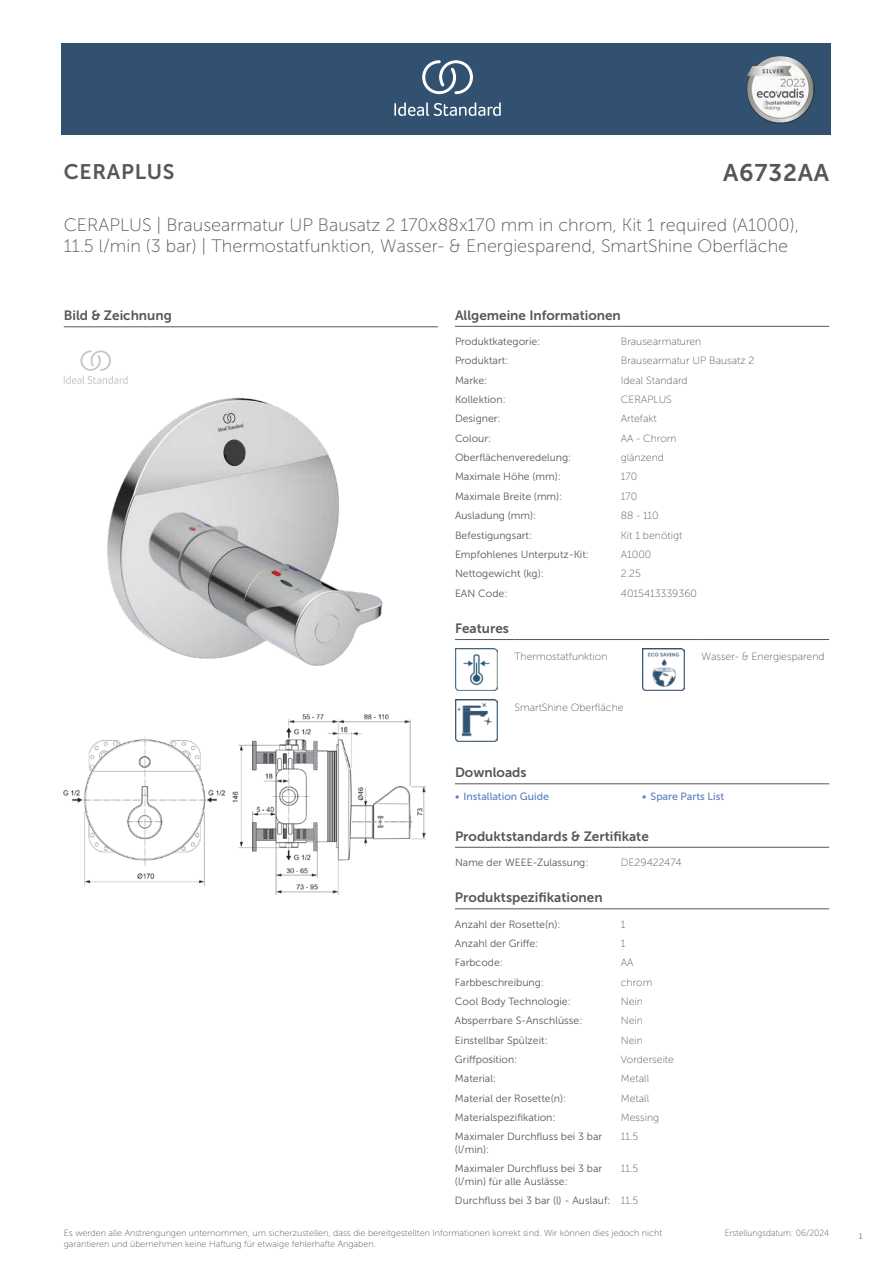
<style>
.page{position:relative;width:893px;height:1263px;background:#fff}
.page>*{position:absolute;margin:0;border:0;box-sizing:border-box;transform-origin:0 0}
.t1{font:24px "Museo Sans 700";letter-spacing:.035em;color:#575756}
.t2{font:21px "Museo Sans 700";letter-spacing:.035em;color:#575756}
.t3{font:18px/21.6px "Museo Sans 100";color:#575756}
.t4{font:13.5px "Museo Sans 700";color:#575756}
.t5{font:10.5px/12.6px "Museo Sans 300";color:#575756}
.t6{font:10.5px "Museo Sans 100";color:#575756}
.t7{font:10.5px "Museo Sans 500";color:#5b7ebf}
.t8{font:9px/10.8px "Museo Sans 100";color:#575756}
.t9{font:9px "Museo Sans 100";color:#575756;scale:.95 1}
.t10{font:300 9px "Calibri";color:#575756;scale:.95 1}
.s1{font-family:"Museo Sans 100"}
</style>
<div class="page">
<div style="left:62px;top:43px;width:769px;height:91px;background:#325070"></div>
<hr style="left:455px;top:326px;width:166px;height:1px;background:#575756">
<hr style="left:621px;top:326px;width:208px;height:1px;background:#575756">
<hr style="left:455px;top:639px;width:59px;height:1px;background:#575756">
<hr style="left:514px;top:639px;width:128px;height:1px;background:#575756">
<hr style="left:642px;top:639px;width:60px;height:1px;background:#575756">
<hr style="left:702px;top:639px;width:127px;height:1px;background:#575756">
<img style="left:455px;top:648px;width:42px;height:43px">
<img style="left:642px;top:648px;width:43px;height:43px">
<img style="left:455px;top:699px;width:42px;height:43px">
<hr style="left:455px;top:783px;width:187px;height:1px;background:#575756">
<hr style="left:642px;top:783px;width:187px;height:1px;background:#575756">
<hr style="left:455px;top:847px;width:166px;height:1px;background:#575756">
<hr style="left:621px;top:847px;width:208px;height:1px;background:#575756">
<hr style="left:455px;top:908px;width:166px;height:1px;background:#575756">
<hr style="left:621px;top:908px;width:208px;height:1px;background:#575756">
<img style="left:64px;top:714px;width:361px;height:181px">
<hr style="left:64px;top:327px;width:374px;height:1px;background:#575756">
<svg style="left:64px;top:350px;width:64px;height:34px"></svg>
<img style="left:107px;top:397px;width:275px;height:269px">
<svg style="left:394px;top:102px;width:107px;height:14px"></svg>
<svg style="left:422px;top:60px;width:51px;height:34px"></svg>
<img style="left:746px;top:56px;width:68px;height:67px">
<h2 class="t2" style="left:64px;top:160px;width:112px">CERAPLUS</h2>
<h1 class="t1" style="left:723px;top:160px;width:108px">A6732AA</h1>
<h3 class="t3" style="left:64px;top:214px;width:737px">CERAPLUS | Brausearmatur UP Bausatz 2 170x88x170 mm in chrom, Kit 1 required (A1000),<br>11.5 l/min (3 bar) | Thermostatfunktion, Wasser- &amp; Energiesparend, SmartShine Oberfläche</h3>
<p class="t4" style="left:64px;top:308px;width:110px">Bild &amp; Zeichnung</p>
<p class="t4" style="left:455px;top:308px;width:167px">Allgemeine Informationen</p>
<p class="t5" style="left:455px;top:335px;width:87px">Produktkategorie:</p>
<p class="t6" style="left:621px;top:336px;width:82px">Brausearmaturen</p>
<p class="t5" style="left:455px;top:354px;width:55px">Produktart:</p>
<p class="t6" style="left:621px;top:355px;width:135px">Brausearmatur UP Bausatz 2</p>
<p class="t5" style="left:455px;top:374px;width:34px">Marke:</p>
<p class="t6" style="left:621px;top:374px;width:68px">Ideal Standard</p>
<p class="t5" style="left:455px;top:393px;width:52px">Kollektion:</p>
<p class="t6" style="left:621px;top:394px;width:53px">CERAPLUS</p>
<p class="t5" style="left:455px;top:413px;width:47px">Designer:</p>
<p class="t6" style="left:621px;top:413px;width:37px">Artefakt</p>
<p class="t5" style="left:455px;top:432px;width:38px">Colour:</p>
<p class="t6" style="left:621px;top:433px;width:57px">AA - Chrom</p>
<p class="t5" style="left:455px;top:451px;width:118px">Oberflächenveredelung:</p>
<p class="t6" style="left:621px;top:452px;width:45px">glänzend</p>
<p class="t5" style="left:455px;top:471px;width:107px">Maximale Höhe (mm):</p>
<p class="t6" style="left:621px;top:471px;width:18px">170</p>
<p class="t5" style="left:455px;top:490px;width:109px">Maximale Breite (mm):</p>
<p class="t6" style="left:621px;top:491px;width:18px">170</p>
<p class="t5" style="left:455px;top:509px;width:83px">Ausladung (mm):</p>
<p class="t6" style="left:621px;top:510px;width:39px">88 - 110</p>
<p class="t5" style="left:455px;top:529px;width:79px">Befestigungsart:</p>
<p class="t6" style="left:621px;top:529px;width:63px">Kit 1 benötigt</p>
<p class="t5" style="left:455px;top:548px;width:135px">Empfohlenes Unterputz-Kit:</p>
<p class="t6" style="left:621px;top:549px;width:32px">A1000</p>
<p class="t5" style="left:455px;top:567px;width:90px">Nettogewicht (kg):</p>
<p class="t6" style="left:621px;top:568px;width:22px">2.25</p>
<p class="t5" style="left:455px;top:587px;width:54px">EAN Code:</p>
<p class="t6" style="left:621px;top:587px;width:78px">4015413339360</p>
<p class="t4" style="left:455px;top:621px;width:55px">Features</p>
<p class="t6" style="left:514px;top:651px;width:95px">Thermostatfunktion</p>
<p class="t6" style="left:702px;top:651px;width:125px">Wasser- &amp; Energiesparend</p>
<p class="t6" style="left:514px;top:702px;width:111px">SmartShine Oberfläche</p>
<p class="t4" style="left:455px;top:765px;width:73px">Downloads</p>
<p class="t7" style="left:455px;top:791px;width:95px">• Installation Guide</p>
<p class="t7" style="left:642px;top:791px;width:84px">• Spare Parts List</p>
<p class="t4" style="left:455px;top:829px;width:195px">Produktstandards &amp; Zertifikate</p>
<p class="t5" style="left:455px;top:856px;width:135px">Name der WEEE-Zulassung:</p>
<p class="t6" style="left:621px;top:857px;width:62px">DE29422474</p>
<p class="t4" style="left:455px;top:890px;width:149px">Produktspezifikationen</p>
<p class="t5" style="left:455px;top:918px;width:107px">Anzahl der Rosette(n):</p>
<p class="t6" style="left:621px;top:918px;width:6px">1</p>
<p class="t5" style="left:455px;top:937px;width:85px">Anzahl der Griffe:</p>
<p class="t6" style="left:621px;top:938px;width:6px">1</p>
<p class="t5" style="left:455px;top:956px;width:49px">Farbcode:</p>
<p class="t6" style="left:621px;top:957px;width:14px">AA</p>
<p class="t5" style="left:455px;top:976px;width:90px">Farbbeschreibung:</p>
<p class="t6" style="left:621px;top:976px;width:33px">chrom</p>
<p class="t5" style="left:455px;top:995px;width:117px">Cool Body Technologie:</p>
<p class="t6" style="left:621px;top:996px;width:24px">Nein</p>
<p class="t5" style="left:455px;top:1014px;width:129px">Absperrbare S-Anschlüsse:</p>
<p class="t6" style="left:621px;top:1015px;width:24px">Nein</p>
<p class="t5" style="left:455px;top:1034px;width:94px">Einstellbar Spülzeit:</p>
<p class="t6" style="left:621px;top:1034px;width:24px">Nein</p>
<p class="t5" style="left:455px;top:1053px;width:64px">Griffposition:</p>
<p class="t6" style="left:621px;top:1054px;width:55px">Vorderseite</p>
<p class="t5" style="left:455px;top:1072px;width:43px">Material:</p>
<p class="t6" style="left:621px;top:1073px;width:30px">Metall</p>
<p class="t5" style="left:455px;top:1092px;width:113px">Material der Rosette(n):</p>
<p class="t6" style="left:621px;top:1092px;width:30px">Metall</p>
<p class="t5" style="left:455px;top:1111px;width:102px">Materialspezifikation:</p>
<p class="t6" style="left:621px;top:1112px;width:40px">Messing</p>
<p class="t5" style="left:455px;top:1130px;width:149px">Maximaler Durchfluss bei 3 bar (l/min):</p>
<p class="t6" style="left:621px;top:1131px;width:19px">11.5</p>
<p class="t5" style="left:455px;top:1162px;width:149px">Maximaler Durchfluss bei 3 bar (l/min) für alle Auslässe:</p>
<p class="t6" style="left:621px;top:1163px;width:19px">11.5</p>
<p class="t5" style="left:455px;top:1194px;width:185px">Durchfluss bei 3 bar (l) - Auslauf: <span class="s1">11.5</span></p>
<p class="t8" style="left:64px;top:1227px;width:600px">Es werden alle Anstrengungen unternommen, um sicherzustellen, dass die bereitgestellten Informationen korrekt sind. Wir können dies jedoch nicht garantieren und übernehmen keine Haftung für etwaige fehlerhafte Angaben.</p>
<p class="t9" style="left:725px;top:1228px;width:111px">Erstellungsdatum: 06/2024</p>
<p class="t10" style="left:858px;top:1230px;width:6px">1</p>
</div>
